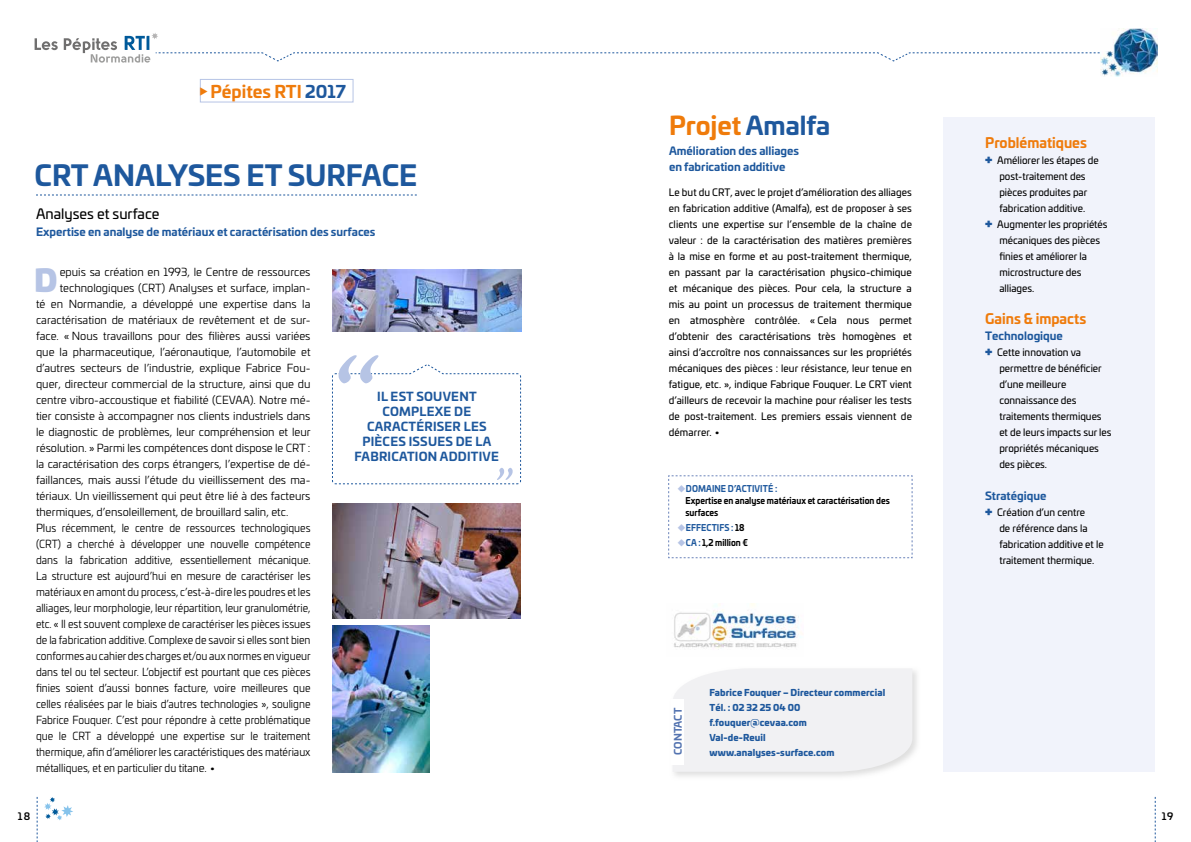
<style>
.page{position:relative;width:1191px;height:842px;background:#fff}
.page>*{position:absolute;margin:0;border:0;box-sizing:border-box;transform-origin:0 0}
.t1{font:30px "Univia Pro Ultra";color:#b6c4e5;scale:1.04 1}
.t2{font:700 28px "Univia Pro";color:#1e589d}
.t3{font:700 25px "Univia Pro";color:#ef7b0b}
.t4{font:700 16.9px "Univia Pro";color:#ef7b0b}
.t5{font:700 14px "Univia Pro";color:#ef7b0b}
.t6{font:14px "Univia Pro";color:#000}
.t7{font:700 12px/15px "Univia Pro";letter-spacing:.02em;color:#1e589d;text-align:center}
.t8{font:11px "Univia Pro";color:#000}
.t9{font:11px "Univia Pro";color:#000;scale:.93 1}
.t10{font:700 11px/16px "Univia Pro";color:#1e589d}
.t11{font:10px/16px "Univia Pro";color:#000}
.t12{font:700 10px "Univia Pro";color:#5373b0}
.t13{font:500 10px "Univia Pro";color:#000}
.t14{font:900 9px/15px "Univia Pro";letter-spacing:.01em;color:#1e589d}
.t15{font:700 9px/12px "Univia Pro";color:#000;scale:.9 1}
.t16{font:700 9px "Univia Pro";letter-spacing:.01em;color:#1e589d;scale:.9 1}
.s1{color:#1e589d}
.s2{font-size:11px}
.s3{color:#b6c4e5}
.s4{color:#000}
.s5{font-family:"Univia Pro Ultra";font-size:13px;color:#1e589d}
</style>
<div class="page">
<svg style="left:37px;top:797px;width:1px;height:45px"></svg>
<svg style="left:36px;top:195px;width:381px;height:1px"></svg>
<svg style="left:332px;top:355px;width:189px;height:130px"></svg>
<svg style="left:35px;top:38px;width:23px;height:12px"></svg>
<svg style="left:44px;top:797px;width:29px;height:23px"></svg>
<img style="left:332px;top:269px;width:189px;height:62px">
<img style="left:332px;top:626px;width:97px;height:146px">
<img style="left:332px;top:504px;width:189px;height:114px">
<div style="left:200px;top:79px;width:153px;height:23px;border:1px solid #b6c4e5"></div>
<div style="left:943px;top:118px;width:212px;height:654px;background:#f1f3fb"></div>
<svg style="left:1155px;top:797px;width:1px;height:45px"></svg>
<svg style="left:64px;top:33px;width:1036px;height:30px"></svg>
<img style="left:1100px;top:28px;width:57px;height:49px">
<svg style="left:668px;top:475px;width:245px;height:83px"></svg>
<div style="left:672px;top:668px;width:240px;height:104px;background:#f1f1f3"></div>
<div style="left:671px;top:698px;width:13px;height:66px;background:#fff"></div>
<img style="left:674px;top:604px;width:127px;height:44px">
<h3 class="t4" style="left:199px;top:78px;width:148px">◆ Pépites RTI <span class="s1">2017</span></h3>
<h2 class="t2" style="left:35px;top:153px;width:384px">CRT ANALYSES ET SURFACE</h2>
<h3 class="t6" style="left:36px;top:203px;width:125px">Analyses et surface</h3>
<p class="t10" style="left:36px;top:223px;width:341px">Expertise en analyse de matériaux et caractérisation des surfaces</p>
<h1 class="t1" style="left:34px;top:255px;width:24px">D</h1>
<p class="t8" style="left:60px;top:264px;width:252px">epuis sa création en 1993, le Centre de ressources</p>
<p class="t8" style="left:60px;top:280px;width:252px">technologiques (CRT) Analyses et surface, implan-</p>
<p class="t8" style="left:36px;top:296px;width:276px">té en Normandie, a développé une expertise dans la</p>
<p class="t8" style="left:36px;top:312px;width:276px">caractérisation de matériaux de revêtement et de sur-</p>
<p class="t8" style="left:36px;top:328px;width:276px">face. « Nous travaillons pour des filières aussi variées</p>
<p class="t8" style="left:36px;top:344px;width:276px">que la pharmaceutique, l’aéronautique, l’automobile et</p>
<p class="t8" style="left:36px;top:360px;width:276px">d’autres secteurs de l’industrie, explique Fabrice Fou-</p>
<p class="t8" style="left:36px;top:376px;width:276px">quer, directeur commercial de la structure, ainsi que du</p>
<p class="t8" style="left:36px;top:392px;width:276px">centre vibro-accoustique et fiabilité (CEVAA). Notre mé-</p>
<p class="t8" style="left:36px;top:408px;width:276px">tier consiste à accompagner nos clients industriels dans</p>
<p class="t8" style="left:36px;top:424px;width:276px">le diagnostic de problèmes, leur compréhension et leur</p>
<p class="t8" style="left:36px;top:440px;width:276px">résolution. » Parmi les compétences dont dispose le CRT :</p>
<p class="t8" style="left:36px;top:456px;width:276px">la caractérisation des corps étrangers, l’expertise de dé-</p>
<p class="t8" style="left:36px;top:472px;width:276px">faillances, mais aussi l’étude du vieillissement des ma-</p>
<p class="t8" style="left:36px;top:488px;width:276px">tériaux. Un vieillissement qui peut être lié à des facteurs</p>
<p class="t8" style="left:36px;top:504px;width:254px">thermiques, d’ensoleillement, de brouillard salin, etc.</p>
<p class="t8" style="left:36px;top:520px;width:276px">Plus récemment, le centre de ressources technologiques</p>
<p class="t9" style="left:36px;top:536px;width:297px">(CRT) a cherché à développer une nouvelle compétence</p>
<p class="t9" style="left:36px;top:552px;width:297px">dans la fabrication additive, essentiellement mécanique.</p>
<p class="t9" style="left:36px;top:568px;width:297px">La structure est aujourd’hui en mesure de caractériser les</p>
<p class="t9" style="left:36px;top:584px;width:297px">matériaux en amont du process, c’est-à-dire les poudres et les</p>
<p class="t9" style="left:36px;top:600px;width:297px">alliages, leur morphologie, leur répartition, leur granulométrie,</p>
<p class="t9" style="left:36px;top:616px;width:297px">etc. « Il est souvent complexe de caractériser les pièces issues</p>
<p class="t9" style="left:36px;top:632px;width:297px">de la fabrication additive. Complexe de savoir si elles sont bien</p>
<p class="t9" style="left:36px;top:648px;width:297px">conformes au cahier des charges et/ou aux normes en vigueur</p>
<p class="t9" style="left:36px;top:664px;width:297px">dans tel ou tel secteur. L’objectif est pourtant que ces pièces</p>
<p class="t9" style="left:36px;top:680px;width:297px">finies soient d’aussi bonnes facture, voire meilleures que</p>
<p class="t9" style="left:36px;top:696px;width:297px">celles réalisées par le biais d’autres technologies », souligne</p>
<p class="t9" style="left:36px;top:712px;width:297px">Fabrice Fouquer. C’est pour répondre à cette problématique</p>
<p class="t9" style="left:36px;top:728px;width:297px">que le CRT a développé une expertise sur le traitement</p>
<p class="t9" style="left:36px;top:744px;width:297px">thermique, afin d’améliorer les caractéristiques des matériaux</p>
<p class="t9" style="left:36px;top:760px;width:195px">métalliques, et en particulier du titane. •</p>
<p class="t7" style="left:354px;top:388px;width:146px">IL EST SOUVENT<br>COMPLEXE DE<br>CARACTÉRISER LES<br>PIÈCES ISSUES DE LA<br>FABRICATION ADDITIVE</p>
<p class="t13" style="left:18px;top:808px;width:14px">18</p>
<h3 class="t3" style="left:669px;top:106px;width:163px">Projet <span class="s1">Amalfa</span></h3>
<p class="t10" style="left:669px;top:142px;width:132px">Amélioration des alliages en fabrication additive</p>
<p class="t11" style="left:669px;top:184px;width:245px;text-align:justify">Le but du CRT, avec le projet d’amélioration des alliages en fabrication additive (Amalfa), est de proposer à ses clients une expertise sur l’ensemble de la chaîne de valeur : de la caractérisation des matières premières à la mise en forme et au post-traitement thermique, en passant par la caractérisation physico-chimique et mécanique des pièces. Pour cela, la structure a mis au point un processus de traitement thermique en atmosphère contrôlée. « Cela nous permet d’obtenir des caractérisations très homogènes et ainsi d’accroître nos connaissances sur les propriétés mécaniques des pièces : leur résistance, leur tenue en fatigue, etc. », indique Fabrique Fouquer. Le CRT vient d’ailleurs de recevoir la machine pour réaliser les tests de post-traitement. Les premiers essais viennent de démarrer. <span class="s2">•</span></p>
<p class="t15" style="left:685px;top:482px;width:228px;text-indent:-9px"><span class="s3">◆</span><span class="s1">DOMAINE D’ACTIVITÉ :<br></span>Expertise en analyse matériaux et caractérisation des surfaces</p>
<p class="t16" style="left:677px;top:520px;width:76px"><span class="s3">◆</span>EFFECTIFS : <span class="s4">18</span></p>
<p class="t15" style="left:677px;top:536px;width:80px"><span class="s3">◆</span><span class="s1">CA :</span> 1,2 million €</p>
<p class="t12" style="left:670px;top:755px;width:48px;rotate:-90deg">CONTACT</p>
<p class="t14" style="left:709px;top:684px;width:177px">Fabrice Fouquer – Directeur commercial<br>Tél. : 02 32 25 04 00 f.fouquer@cevaa.com<br>Val-de-Reuil www.analyses-surface.com</p>
<h3 class="t5" style="left:985px;top:132px;width:103px">Problématiques</h3>
<p class="t11" style="left:985px;top:152px;width:115px"><span class="s5">+</span> Améliorer les étapes de</p>
<p class="t11" style="left:999px;top:168px;width:88px">post-traitement des</p>
<p class="t11" style="left:999px;top:184px;width:89px">pièces produites par</p>
<p class="t11" style="left:999px;top:200px;width:87px">fabrication additive.</p>
<p class="t11" style="left:985px;top:216px;width:124px"><span class="s5">+</span> Augmenter les propriétés</p>
<p class="t11" style="left:999px;top:232px;width:102px">mécaniques des pièces</p>
<p class="t11" style="left:999px;top:248px;width:89px">finies et améliorer la</p>
<p class="t11" style="left:999px;top:264px;width:83px">microstructure des</p>
<p class="t11" style="left:999px;top:280px;width:36px">alliages.</p>
<h3 class="t5" style="left:985px;top:308px;width:103px">Gains &amp; impacts</h3>
<p class="t10" style="left:985px;top:327px;width:79px">Technologique</p>
<p class="t11" style="left:999px;top:344px;width:114px;text-indent:-14px"><span class="s5">+</span> Cette innovation va permettre de bénéficier d’une meilleure connaissance des traitements thermiques et de leurs impacts sur les propriétés mécaniques des pièces.</p>
<p class="t10" style="left:985px;top:487px;width:63px">Stratégique</p>
<p class="t11" style="left:999px;top:504px;width:106px;text-indent:-14px"><span class="s5">+</span> Création d’un centre<br>de référence dans la fabrication additive et le traitement thermique.</p>
<p class="t13" style="left:1161px;top:808px;width:13px">19</p>
</div>
